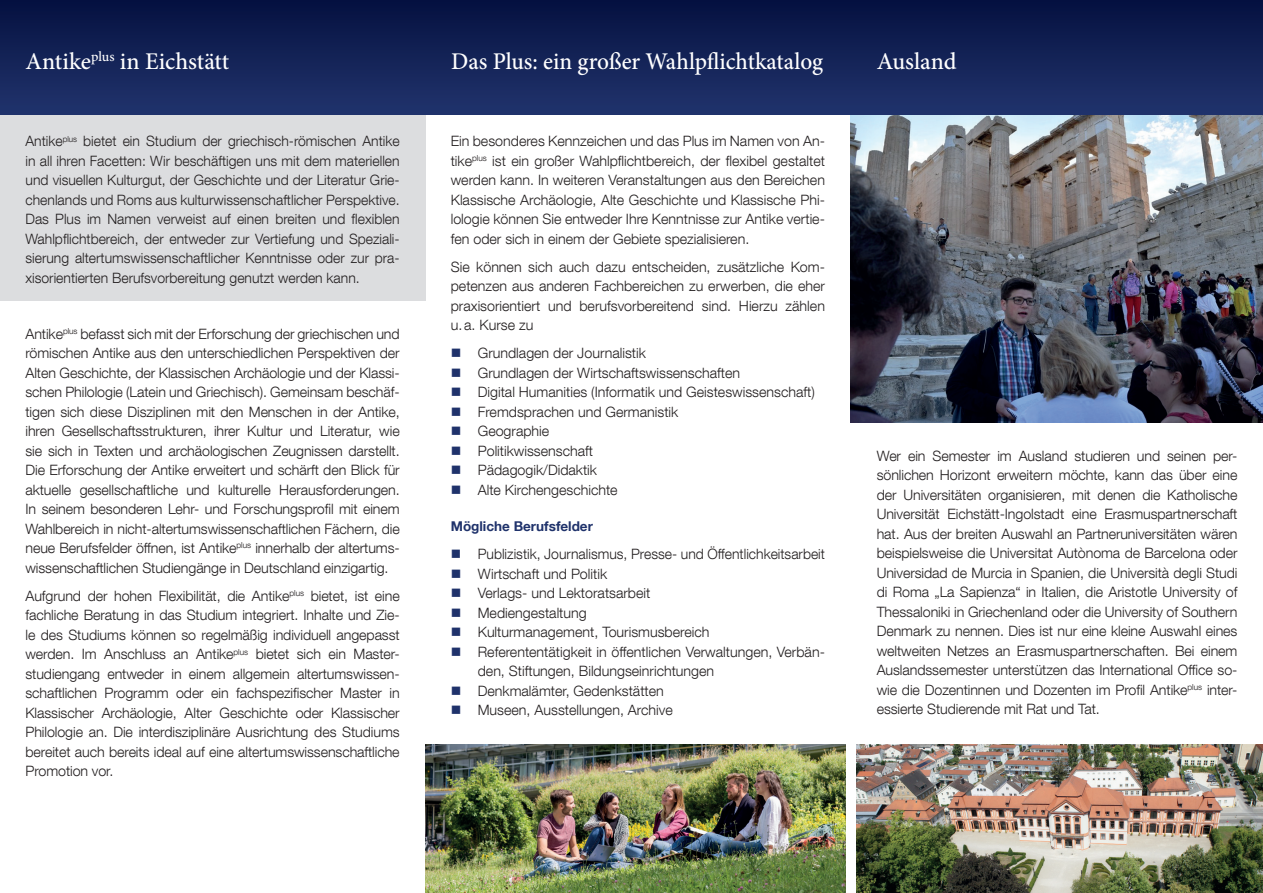
<style>
.page{position:relative;width:1263px;height:893px;background:#fff}
.page>*{position:absolute;margin:0;border:0;box-sizing:border-box;transform-origin:0 0}
.t1{font:500 24px "Minion Pro";letter-spacing:-.005em;color:#fff}
.t2{font:300 14.25px/19.5px "Helvetica Neue LT Com";color:#231f20;text-align:justify}
.t3{font:700 13.5px "Helvetica Neue LT Com";color:#1f326b}
.s1{color:#1f326b}
</style>
<div class="page">
<img style="left:850px;top:115px;width:413px;height:307px">
<div style="left:0;top:114px;width:425px;height:187px;background:#dcdddf"></div>
<div style="left:0;top:0;width:1263px;height:115px;background:linear-gradient(to bottom,#051140,#21346d)"></div>
<img style="left:425px;top:744px;width:421px;height:149px">
<img style="left:856px;top:744px;width:407px;height:149px">
<h1 class="t1" style="left:26px;top:46px;width:205px">Antike<sup>plus</sup> in Eichstätt</h1>
<p class="t2" style="left:26px;top:131px;width:376px">Antike<sup>plus</sup> bietet ein Studium der griechisch-römischen Antike in all ihren Facetten: Wir beschäftigen uns mit dem materiellen und visuellen Kulturgut, der Geschichte und der Literatur Grie&shy;chenlands und Roms aus kulturwissenschaftlicher Perspektive.<br>Das Plus im Namen verweist auf einen breiten und flexiblen Wahlpflichtbereich, der entweder zur Vertiefung und Speziali&shy;sierung altertumswissenschaftlicher Kenntnisse oder zur pra&shy;xisorientierten Berufsvorbereitung genutzt werden kann.</p>
<p class="t2" style="left:26px;top:324px;width:376px">Antike<sup>plus</sup> befasst sich mit der Erforschung der griechischen und römischen Antike aus den unterschiedlichen Perspektiven der Alten Geschichte, der Klassischen Archäologie und der Klassi&shy;schen Philologie (Latein und Griechisch). Gemeinsam beschäf&shy;tigen sich diese Disziplinen mit den Menschen in der Antike, ihren Gesellschaftsstrukturen, ihrer Kultur und Literatur, wie sie sich in Texten und archäologischen Zeugnissen darstellt.<br>Die Erforschung der Antike erweitert und schärft den Blick für aktuelle gesellschaftliche und kulturelle Herausforderungen.<br>In seinem besonderen Lehr- und Forschungsprofil mit einem Wahlbereich in nicht-altertumswissenschaftlichen Fächern, die neue Berufsfelder öffnen, ist Antike<sup>plus</sup> innerhalb der altertums&shy;wissenschaftlichen Studiengänge in Deutschland einzigartig.</p>
<p class="t2" style="left:26px;top:586px;width:376px">Aufgrund der hohen Flexibilität, die Antike<sup>plus</sup> bietet, ist eine fachliche Beratung in das Studium integriert. Inhalte und Zie&shy;le des Studiums können so regelmäßig individuell angepasst werden. Im Anschluss an Antike<sup>plus</sup> bietet sich ein Master&shy;studiengang entweder in einem allgemein altertumswissen&shy;schaftlichen Programm oder ein fachspezifischer Master in Klassischer Archäologie, Alter Geschichte oder Klassischer Philologie an. Die interdisziplinäre Ausrichtung des Studiums bereitet auch bereits ideal auf eine altertumswissenschaftliche Promotion vor.</p>
<h1 class="t1" style="left:451px;top:46px;width:374px">Das Plus: ein großer Wahlpflichtkatalog</h1>
<h1 class="t1" style="left:877px;top:46px;width:81px">Ausland</h1>
<p class="t2" style="left:451px;top:131px;width:376px">Ein besonderes Kennzeichen und das Plus im Namen von An&shy;tike<sup>plus</sup> ist ein großer Wahlpflichtbereich, der flexibel gestaltet werden kann. In weiteren Veranstaltungen aus den Bereichen Klassische Archäologie, Alte Geschichte und Klassische Phi&shy;lologie können Sie entweder Ihre Kenntnisse zur Antike vertie&shy;fen oder sich in einem der Gebiete spezialisieren.</p>
<p class="t2" style="left:451px;top:257px;width:376px">Sie können sich auch dazu entscheiden, zusätzliche Kom&shy;petenzen aus anderen Fachbereichen zu erwerben, die eher praxisorientiert und berufsvorbereitend sind. Hierzu zählen u.a. Kurse zu</p>
<p class="t2" style="left:451px;top:343px;width:197px"><span class="s1">■</span> Grundlagen der Journalistik</p>
<p class="t2" style="left:451px;top:363px;width:291px"><span class="s1">■</span> Grundlagen der Wirtschaftswissenschaften</p>
<p class="t2" style="left:451px;top:382px;width:365px"><span class="s1">■</span> Digital Humanities (Informatik und Geisteswissenschaft)</p>
<p class="t2" style="left:451px;top:402px;width:229px"><span class="s1">■</span> Fremdsprachen und Germanistik</p>
<p class="t2" style="left:451px;top:421px;width:100px"><span class="s1">■</span> Geographie</p>
<p class="t2" style="left:451px;top:441px;width:144px"><span class="s1">■</span> Politikwissenschaft</p>
<p class="t2" style="left:451px;top:460px;width:148px"><span class="s1">■</span> Pädagogik/Didaktik</p>
<p class="t2" style="left:451px;top:480px;width:168px"><span class="s1">■</span> Alte Kirchengeschichte</p>
<p class="t3" style="left:451px;top:518px;width:144px">Mögliche Berufsfelder</p>
<p class="t2" style="left:451px;top:544px;width:376px"><span class="s1">■</span> Publizistik, Journalismus, Presse- und Öffentlichkeitsarbeit</p>
<p class="t2" style="left:451px;top:564px;width:158px"><span class="s1">■</span> Wirtschaft und Politik</p>
<p class="t2" style="left:451px;top:583px;width:201px"><span class="s1">■</span> Verlags- und Lektoratsarbeit</p>
<p class="t2" style="left:451px;top:603px;width:138px"><span class="s1">■</span> Mediengestaltung</p>
<p class="t2" style="left:451px;top:622px;width:260px"><span class="s1">■</span> Kulturmanagement, Tourismusbereich</p>
<p class="t2" style="left:478px;top:642px;width:349px;text-indent:-27px"><span class="s1">■</span> Referententätigkeit in öffentlichen Verwaltungen, Verbän&shy;den, Stiftungen, Bildungseinrichtungen</p>
<p class="t2" style="left:451px;top:681px;width:215px"><span class="s1">■</span> Denkmalämter, Gedenkstätten</p>
<p class="t2" style="left:451px;top:700px;width:224px"><span class="s1">■</span> Museen, Ausstellungen, Archive</p>
<p class="t2" style="left:877px;top:446px;width:362px">Wer ein Semester im Ausland studieren und seinen per&shy;sönlichen Horizont erweitern möchte, kann das über eine der Universitäten organisieren, mit denen die Katholische Universität Eichstätt-Ingolstadt eine Erasmuspartnerschaft hat. Aus der breiten Auswahl an Partneruniversitäten wären beispielsweise die Universitat Autònoma de Barcelona oder Universidad de Murcia in Spanien, die Università degli Studi di Roma „La Sapienza“ in Italien, die Aristotle University of Thessaloniki in Griechenland oder die University of Southern Denmark zu nennen. Dies ist nur eine kleine Auswahl eines weltweiten Netzes an Erasmuspartnerschaften. Bei einem Auslandssemester unterstützen das International Office so&shy;wie die Dozentinnen und Dozenten im Profil Antike<sup>plus</sup> inter&shy;essierte Studierende mit Rat und Tat.</p>
</div>
